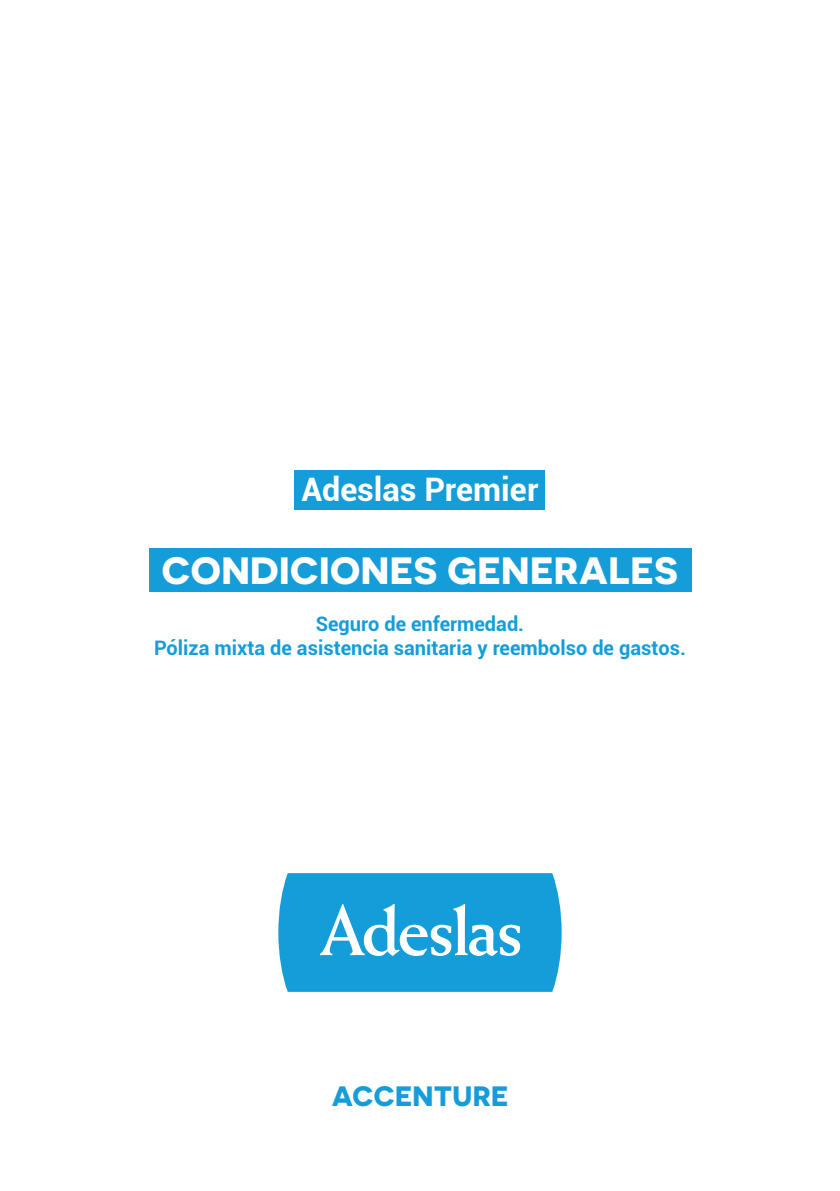
<style>
.page{position:relative;width:840px;height:1191px;background:#fff}
.page>*{position:absolute;margin:0;border:0;box-sizing:border-box;transform-origin:0 0}
.t1{font:700 38px "Novecentosanswide";letter-spacing:.01em;color:#fff}
.t2{font:700 32.4px "Roboto";letter-spacing:-.005em;color:#fff}
.t3{font:700 28px "Novecentosanswide";letter-spacing:.01em;color:#149dd9}
.t4{font:700 20px/24px "Roboto";color:#149dd9;text-align:center}
</style>
<div class="page">
<svg style="left:278px;top:873px;width:283px;height:119px;background:#2fa8dd"></svg>
<div style="left:294px;top:471px;width:251px;height:39px;background:#149dd9"></div>
<div style="left:149px;top:548px;width:542px;height:43px;background:#149dd9"></div>
<h2 class="t2" style="left:301px;top:467px;width:238px">Adeslas Premier</h2>
<h1 class="t1" style="left:162px;top:547px;width:517px">CONDICIONES GENERALES</h1>
<p class="t4" style="left:154px;top:611px;width:533px">Seguro de enfermedad.<br>Póliza mixta de asistencia sanitaria y reembolso de gastos.</p>
<h3 class="t3" style="left:331px;top:1078px;width:178px">ACCENTURE</h3>
</div>
